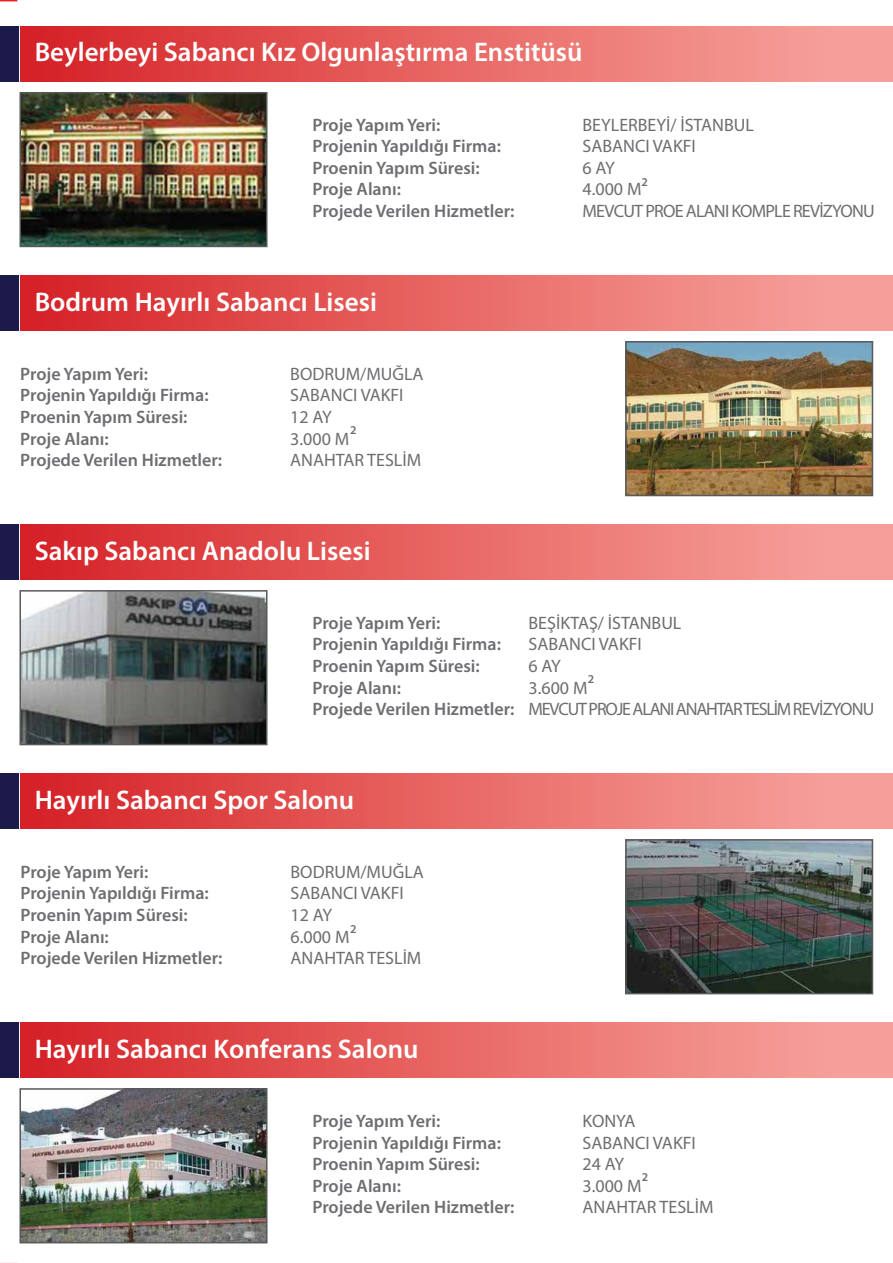
<style>
.page{position:relative;width:893px;height:1263px;background:#fff}
.page>*{position:absolute;margin:0;border:0;box-sizing:border-box;transform-origin:0 0}
.t1{font:600 27px "Myriad Pro";color:#fff}
.t2{font:600 18px "Myriad Pro";color:#6d6e71}
.t3{font:18px "Myriad Pro";color:#6d6e71}
.t4{font:18px/21.6px "Myriad Pro";letter-spacing:-.065em;color:#6d6e71}
.t5{font:18px "Myriad Pro";letter-spacing:-.045em;color:#6d6e71}
.t6{font:600 12px "Myriad Pro";color:#6d6e71}
.s1{font-weight:600}
</style>
<div class="page">
<svg style="left:0;top:0;width:17px;height:1px"></svg>
<svg style="left:0;top:1262px;width:17px;height:1px"></svg>
<div style="left:0;top:26px;width:19px;height:55px;background:#1c194b"></div>
<div style="left:20px;top:26px;width:873px;height:55px;background:linear-gradient(to right,#d62327,#f9aaa2)"></div>
<img style="left:22px;top:95px;width:242px;height:149px">
<div style="left:19px;top:92px;width:248px;height:155px;border:2px solid #58595b"></div>
<div style="left:0;top:275px;width:19px;height:55px;background:#1c194b"></div>
<div style="left:20px;top:275px;width:873px;height:55px;background:linear-gradient(to right,#d62327,#f9aaa2)"></div>
<img style="left:628px;top:344px;width:242px;height:149px">
<div style="left:625px;top:341px;width:248px;height:155px;border:2px solid #58595b"></div>
<div style="left:0;top:524px;width:19px;height:55px;background:#1c194b"></div>
<div style="left:20px;top:524px;width:873px;height:55px;background:linear-gradient(to right,#d62327,#f9aaa2)"></div>
<img style="left:22px;top:593px;width:242px;height:149px">
<div style="left:19px;top:590px;width:248px;height:155px;border:2px solid #58595b"></div>
<div style="left:0;top:773px;width:19px;height:55px;background:#1c194b"></div>
<div style="left:20px;top:773px;width:873px;height:55px;background:linear-gradient(to right,#d62327,#f9aaa2)"></div>
<img style="left:628px;top:842px;width:242px;height:149px">
<div style="left:625px;top:839px;width:248px;height:155px;border:2px solid #58595b"></div>
<div style="left:0;top:1022px;width:19px;height:55px;background:#1c194b"></div>
<div style="left:20px;top:1022px;width:873px;height:55px;background:linear-gradient(to right,#d62327,#f9aaa2)"></div>
<img style="left:22px;top:1091px;width:242px;height:149px">
<div style="left:19px;top:1088px;width:248px;height:155px;border:2px solid #58595b"></div>
<h1 class="t1" style="left:35px;top:35px;width:549px">Beylerbeyi Sabancı Kız Olgunlaştırma Enstitüsü</h1>
<p class="t2" style="left:313px;top:113px;width:129px">Proje Yapım Yeri:</p>
<p class="t3" style="left:583px;top:114px;width:173px">BEYLERBEYİ/ İSTANBUL</p>
<p class="t2" style="left:313px;top:135px;width:190px">Projenin Yapıldığı Firma:</p>
<p class="t3" style="left:583px;top:135px;width:115px">SABANCI VAKFI</p>
<p class="t2" style="left:313px;top:156px;width:169px">Proenin Yapım Süresi:</p>
<p class="t3" style="left:583px;top:157px;width:34px">6 AY</p>
<p class="t2" style="left:313px;top:178px;width:90px">Proje Alanı:</p>
<p class="t3" style="left:583px;top:178px;width:60px">4.000 M</p>
<p class="t2" style="left:313px;top:200px;width:203px">Projede Verilen Hizmetler:</p>
<p class="t5" style="left:583px;top:200px;width:294px">MEVCUT PROE ALANI KOMPLE REVİZYONU</p>
<p class="t6" style="left:641px;top:174px;width:8px">2</p>
<h1 class="t1" style="left:35px;top:284px;width:344px">Bodrum Hayırlı Sabancı Lisesi</h1>
<p class="t2" style="left:20px;top:362px;width:129px">Proje Yapım Yeri:</p>
<p class="t3" style="left:290px;top:363px;width:135px">BODRUM/MUĞLA</p>
<p class="t2" style="left:20px;top:384px;width:190px">Projenin Yapıldığı Firma:</p>
<p class="t3" style="left:290px;top:384px;width:115px">SABANCI VAKFI</p>
<p class="t2" style="left:20px;top:405px;width:169px">Proenin Yapım Süresi:</p>
<p class="t3" style="left:290px;top:406px;width:43px">12 AY</p>
<p class="t2" style="left:20px;top:427px;width:90px">Proje Alanı:</p>
<p class="t3" style="left:290px;top:427px;width:60px">3.000 M</p>
<p class="t2" style="left:20px;top:449px;width:203px">Projede Verilen Hizmetler:</p>
<p class="t3" style="left:290px;top:449px;width:132px">ANAHTAR TESLİM</p>
<p class="t6" style="left:350px;top:422px;width:8px">2</p>
<h1 class="t1" style="left:35px;top:533px;width:337px">Sakıp Sabancı Anadolu Lisesi</h1>
<p class="t2" style="left:313px;top:611px;width:129px">Proje Yapım Yeri:</p>
<p class="t3" style="left:529px;top:612px;width:154px">BEŞİKTAŞ/ İSTANBUL</p>
<p class="t2" style="left:313px;top:633px;width:190px">Projenin Yapıldığı Firma:</p>
<p class="t3" style="left:529px;top:633px;width:115px">SABANCI VAKFI</p>
<p class="t2" style="left:313px;top:654px;width:169px">Proenin Yapım Süresi:</p>
<p class="t3" style="left:529px;top:655px;width:34px">6 AY</p>
<p class="t2" style="left:313px;top:676px;width:90px">Proje Alanı:</p>
<p class="t6" style="left:588px;top:671px;width:8px">2</p>
<p class="t4" style="left:313px;top:676px;width:563px;text-indent:216px">3.600 M<br><span class="s1">Projede Verilen Hizmetler:</span> MEVCUT PROJE ALANI ANAHTAR TESLİM REVİZYONU</p>
<h1 class="t1" style="left:35px;top:782px;width:321px">Hayırlı Sabancı Spor Salonu</h1>
<p class="t2" style="left:21px;top:860px;width:129px">Proje Yapım Yeri:</p>
<p class="t3" style="left:291px;top:861px;width:135px">BODRUM/MUĞLA</p>
<p class="t2" style="left:21px;top:882px;width:190px">Projenin Yapıldığı Firma:</p>
<p class="t3" style="left:291px;top:882px;width:115px">SABANCI VAKFI</p>
<p class="t2" style="left:21px;top:903px;width:169px">Proenin Yapım Süresi:</p>
<p class="t3" style="left:291px;top:904px;width:43px">12 AY</p>
<p class="t2" style="left:21px;top:925px;width:90px">Proje Alanı:</p>
<p class="t3" style="left:291px;top:925px;width:60px">6.000 M</p>
<p class="t2" style="left:21px;top:947px;width:203px">Projede Verilen Hizmetler:</p>
<p class="t3" style="left:291px;top:947px;width:132px">ANAHTAR TESLİM</p>
<p class="t6" style="left:350px;top:921px;width:8px">2</p>
<h1 class="t1" style="left:35px;top:1031px;width:385px">Hayırlı Sabancı Konferans Salonu</h1>
<p class="t2" style="left:313px;top:1109px;width:129px">Proje Yapım Yeri:</p>
<p class="t3" style="left:583px;top:1110px;width:54px">KONYA</p>
<p class="t2" style="left:313px;top:1131px;width:190px">Projenin Yapıldığı Firma:</p>
<p class="t3" style="left:583px;top:1131px;width:115px">SABANCI VAKFI</p>
<p class="t2" style="left:313px;top:1152px;width:169px">Proenin Yapım Süresi:</p>
<p class="t3" style="left:583px;top:1153px;width:43px">24 AY</p>
<p class="t2" style="left:313px;top:1174px;width:90px">Proje Alanı:</p>
<p class="t3" style="left:583px;top:1174px;width:60px">3.000 M</p>
<p class="t2" style="left:313px;top:1196px;width:203px">Projede Verilen Hizmetler:</p>
<p class="t3" style="left:583px;top:1196px;width:132px">ANAHTAR TESLİM</p>
<p class="t6" style="left:642px;top:1169px;width:8px">2</p>
</div>
